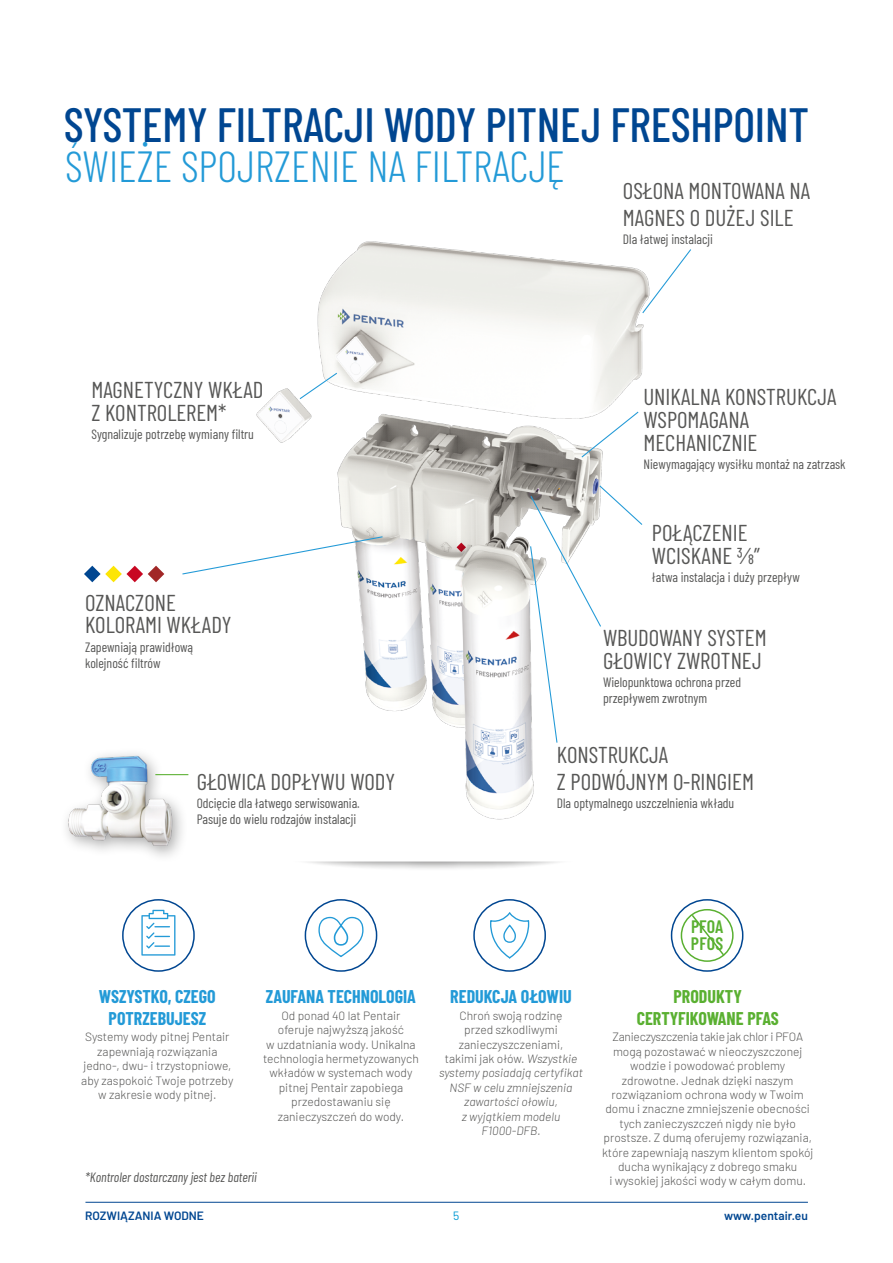
<style>
.page{position:relative;width:893px;height:1263px;background:#fff}
.page>*{position:absolute;margin:0;border:0;box-sizing:border-box;transform-origin:0 0}
.t1{font:500 48px "Barlow Condensed";letter-spacing:-.005em;color:#004691}
.t2{font:300 43.5px "Barlow Condensed";color:#239ad7}
.t3{font:22.95px/23px "Barlow Condensed";color:#575756}
.t4{font:700 18px/21.6px "Barlow Condensed";color:#239ad7;text-align:center}
.t5{font:700 18px/21.6px "Barlow Condensed";color:#5ab031;text-align:center}
.t6{font:600 18px/16.5px "Barlow Condensed";letter-spacing:.005em;color:#5ab031}
.t7{font:13.5px/16.2px "Barlow Condensed";color:#575756}
.t8{font:italic 13.5px "Barlow Condensed";color:#575756}
.t9{font:300 12px/14.4px "Barlow";color:#575756;text-align:center}
.t10{font:italic 300 12px/14.4px "Barlow";color:#575756;text-align:center}
.t11{font:600 12px "Barlow";color:#004691}
.t12{font:12px "Barlow";color:#0099d4}
.s1{font-style:normal}
</style>
<div class="page">
<div style="left:671px;top:899px;width:72px;height:73px;border:2px solid #004691;border-radius:50%"></div>
<img style="left:256px;top:241px;width:388px;height:202px">
<img style="left:312px;top:410px;width:291px;height:410px">
<img style="left:66px;top:753px;width:114px;height:101px">
<hr style="left:155px;top:774px;width:33px;height:1px;background:#5ab031">
<svg style="left:457px;top:543px;width:9px;height:9px"></svg>
<svg style="left:182px;top:535px;width:202px;height:40px"></svg>
<svg style="left:529px;top:484px;width:114px;height:260px"></svg>
<svg style="left:580px;top:410px;width:60px;height:49px"></svg>
<svg style="left:641px;top:248px;width:50px;height:66px"></svg>
<svg style="left:298px;top:372px;width:40px;height:28px"></svg>
<svg style="left:84px;top:566px;width:80px;height:16px"></svg>
<div style="left:122px;top:899px;width:73px;height:73px;border:2px solid #004691;border-radius:50%"></div>
<svg style="left:141px;top:910px;width:34px;height:45px"></svg>
<div style="left:305px;top:899px;width:72px;height:73px;border:2px solid #004691;border-radius:50%"></div>
<svg style="left:318px;top:917px;width:46px;height:40px"></svg>
<div style="left:473px;top:899px;width:73px;height:73px;border:2px solid #004691;border-radius:50%"></div>
<svg style="left:490px;top:912px;width:39px;height:46px"></svg>
<div style="left:681px;top:909px;width:53px;height:53px;border:2px solid #5ab031;border-radius:50%"></div>
<svg style="left:690px;top:913px;width:36px;height:44px"></svg>
<hr style="left:85px;top:1202px;width:723px;height:1px;background:#004691">
<h1 class="t1" style="left:64px;top:90px;width:746px">SYSTEMY FILTRACJI WODY PITNEJ FRESHPOINT</h1>
<h2 class="t2" style="left:65px;top:135px;width:501px">ŚWIEŻE SPOJRZENIE NA FILTRACJĘ</h2>
<h3 class="t3" style="left:623px;top:175px;width:189px;line-height:27px">OSŁONA MONTOWANA NA<br>MAGNES O DUŻEJ SILE</h3>
<p class="t7" style="left:623px;top:230px;width:92px">Dla łatwej instalacji</p>
<h3 class="t3" style="left:91px;top:376px;width:174px">MAGNETYCZNY WKŁAD<br>Z KONTROLEREM*</h3>
<p class="t7" style="left:91px;top:425px;width:164px">Sygnalizuje potrzebę wymiany filtru</p>
<h3 class="t3" style="left:85px;top:589px;width:148px">OZNACZONE<br>KOLORAMI WKŁADY</h3>
<p class="t7" style="left:85px;top:638px;width:110px">Zapewniają prawidłową kolejność filtrów</p>
<h3 class="t3" style="left:197px;top:769px;width:200px">GŁOWICA DOPŁYWU WODY</h3>
<p class="t7" style="left:197px;top:794px;width:165px">Odcięcie dla łatwego serwisowania.<br>Pasuje do wielu rodzajów instalacji</p>
<h3 class="t3" style="left:643px;top:384px;width:194px">UNIKALNA KONSTRUKCJA<br>WSPOMAGANA<br>MECHANICZNIE</h3>
<p class="t7" style="left:643px;top:455px;width:204px">Niewymagający wysiłku montaż na zatrzask</p>
<h3 class="t3" style="left:652px;top:520px;width:109px">POŁĄCZENIE<br>WCISKANE 3/8”</h3>
<p class="t7" style="left:652px;top:568px;width:149px">łatwa instalacja i duży przepływ</p>
<h3 class="t3" style="left:603px;top:624px;width:165px">WBUDOWANY SYSTEM<br>GŁOWICY ZWROTNEJ</h3>
<p class="t7" style="left:603px;top:673px;width:140px">Wielopunktowa ochrona przed przepływem zwrotnym</p>
<h3 class="t3" style="left:557px;top:739px;width:199px;line-height:27px">KONSTRUKCJA<br>Z PODWÓJNYM O-RINGIEM</h3>
<p class="t7" style="left:557px;top:794px;width:179px">Dla optymalnego uszczelnienia wkładu</p>
<h3 class="t4" style="left:99px;top:985px;width:118px">WSZYSTKO, CZEGO<br>POTRZEBUJESZ</h3>
<p class="t9" style="left:81px;top:1029px;width:154px">Systemy wody pitnej Pentair zapewniają rozwiązania jedno-, dwu- i trzystopniowe, aby zaspokoić Twoje potrzeby w zakresie wody pitnej.</p>
<h3 class="t4" style="left:266px;top:985px;width:151px">ZAUFANA TECHNOLOGIA</h3>
<p class="t9" style="left:263px;top:1007px;width:157px">Od ponad 40 lat Pentair oferuje najwyższą jakość<br>w uzdatniania wody. Unikalna technologia hermetyzowanych wkładów w systemach wody pitnej Pentair zapobiega przedostawaniu się zanieczyszczeń do wody.</p>
<p class="t8" style="left:85px;top:1167px;width:173px">*Kontroler dostarczany jest bez baterii</p>
<h3 class="t4" style="left:450px;top:985px;width:123px">REDUKCJA OŁOWIU</h3>
<p class="t10" style="left:439px;top:1007px;width:145px"><span class="s1">Chroń swoją rodzinę<br>przed szkodliwymi zanieczyszczeniami,<br>takimi jak ołów.</span> Wszystkie systemy posiadają certyfikat<br>NSF w celu zmniejszenia zawartości ołowiu,<br>z wyjątkiem modelu<br>F1000-DFB.</p>
<h3 class="t6" style="left:691px;top:917px;width:34px">PFOA<br>PFOS</h3>
<h3 class="t5" style="left:637px;top:985px;width:144px">PRODUKTY<br>CERTYFIKOWANE PFAS</h3>
<p class="t9" style="left:602px;top:1029px;width:213px">Zanieczyszczenia takie jak chlor i PFOA mogą pozostawać w nieoczyszczonej wodzie i powodować problemy zdrowotne. Jednak dzięki naszym rozwiązaniom ochrona wody w Twoim domu i znaczne zmniejszenie obecności tych zanieczyszczeń nigdy nie było prostsze. Z dumą oferujemy rozwiązania, które zapewniają naszym klientom spokój ducha wynikający z dobrego smaku<br>i wysokiej jakości wody w całym domu.</p>
<p class="t11" style="left:85px;top:1207px;width:120px">ROZWIĄZANIA WODNE</p>
<p class="t12" style="left:453px;top:1207px;width:8px">5</p>
<p class="t11" style="left:724px;top:1207px;width:85px">www.pentair.eu</p>
</div>
